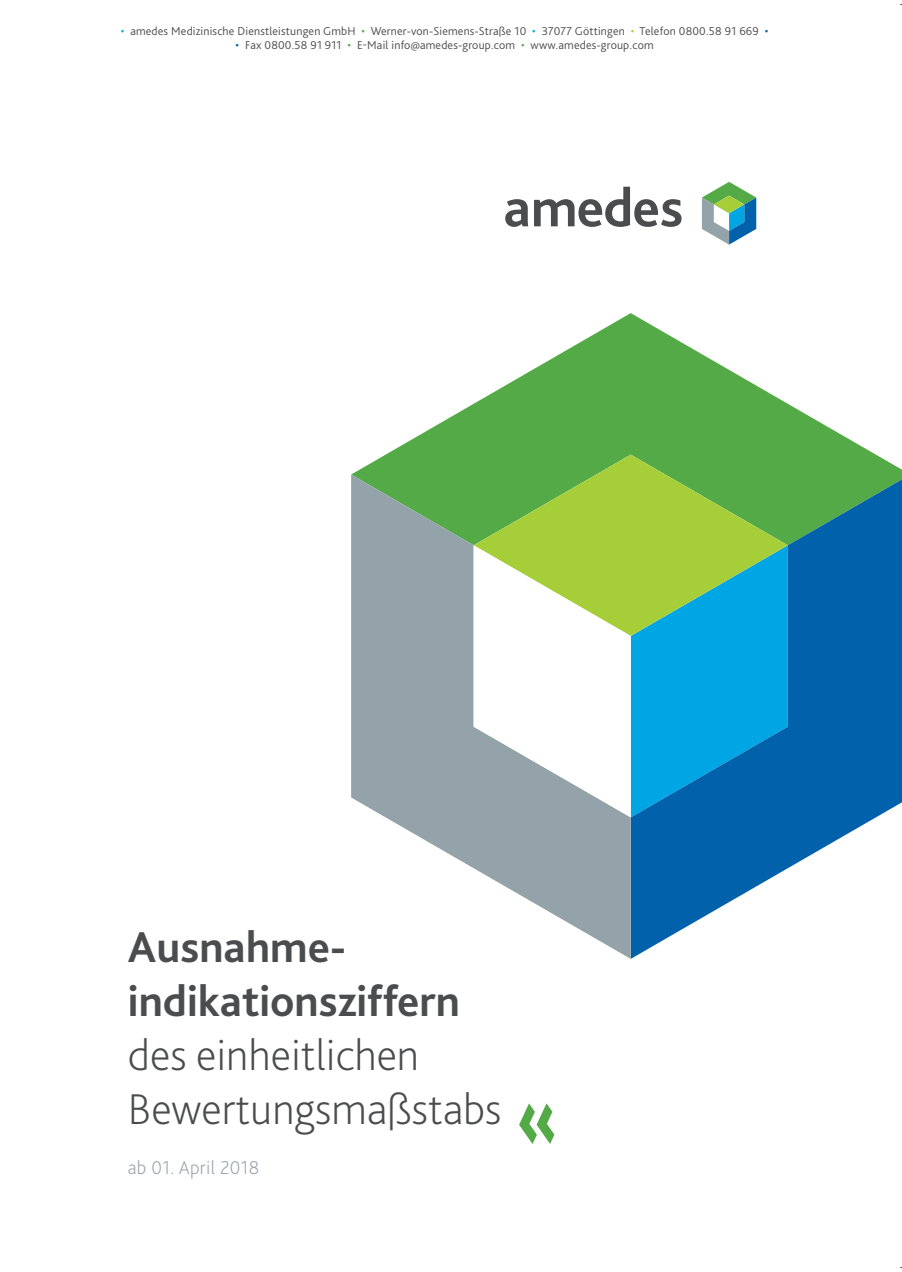
<style>
.page{position:relative;width:902px;height:1272px;background:#fff}
.page>*{position:absolute;margin:0;border:0;box-sizing:border-box;transform-origin:0 0}
.t1{font:200 45px/54px "Bliss Pro";color:#4b4c4d}
.t2{font:700 45px/54px "Bliss Pro";color:#4b4c4d}
.t3{font:200 19.5px "Bliss Pro";letter-spacing:.015em;color:#94a2aa}
.t4{font:300 12px "Bliss Pro";letter-spacing:.015em;color:#4b4c4d}
.s1{color:#00a6e4}
.s2{color:#54aa46}
.s3{color:#a6ce39}
.s4{color:#0161ab}
</style>
<div class="page">
<svg style="left:505px;top:199px;width:23px;height:28px"></svg>
<svg style="left:534px;top:187px;width:147px;height:40px"></svg>
<svg style="left:702px;top:182px;width:54px;height:62px"></svg>
<svg style="left:519px;top:1103px;width:35px;height:40px"></svg>
<svg style="left:352px;top:313px;width:549px;height:166px"></svg>
<svg style="left:473px;top:454px;width:314px;height:25px;background:#5eae44"></svg>
<svg style="left:630px;top:479px;width:271px;height:479px;fill:#0161ab"></svg>
<svg style="left:351px;top:474px;width:279px;height:484px;fill:#94a2aa"></svg>
<svg style="left:473px;top:545px;width:314px;height:272px"></svg>
<p class="t4" style="left:121px;top:23px;width:649px"><span class="s1">•</span> amedes Medizinische Dienstleistungen GmbH <span class="s2">•</span> Werner-von-Siemens-Straße 10 <span class="s1">•</span> 37077 Göttingen <span class="s3">•</span> Telefon 0800.58 91 669 <span class="s4">•</span></p>
<p class="t4" style="left:235px;top:38px;width:419px"><span class="s4">•</span> Fax 0800.58 91 911 <span class="s2">•</span> E-Mail info@amedes-group.com <span class="s2">•</span> www.amedes-group.com</p>
<h1 class="t2" style="left:128px;top:919px;width:333px">Ausnahme&shy;indikationsziffern</h1>
<h1 class="t1" style="left:128px;top:1027px;width:375px">des einheitlichen<br>Bewertungsmaßstabs</h1>
<h2 class="t3" style="left:128px;top:1155px;width:133px">ab 01. April 2018</h2>
</div>
